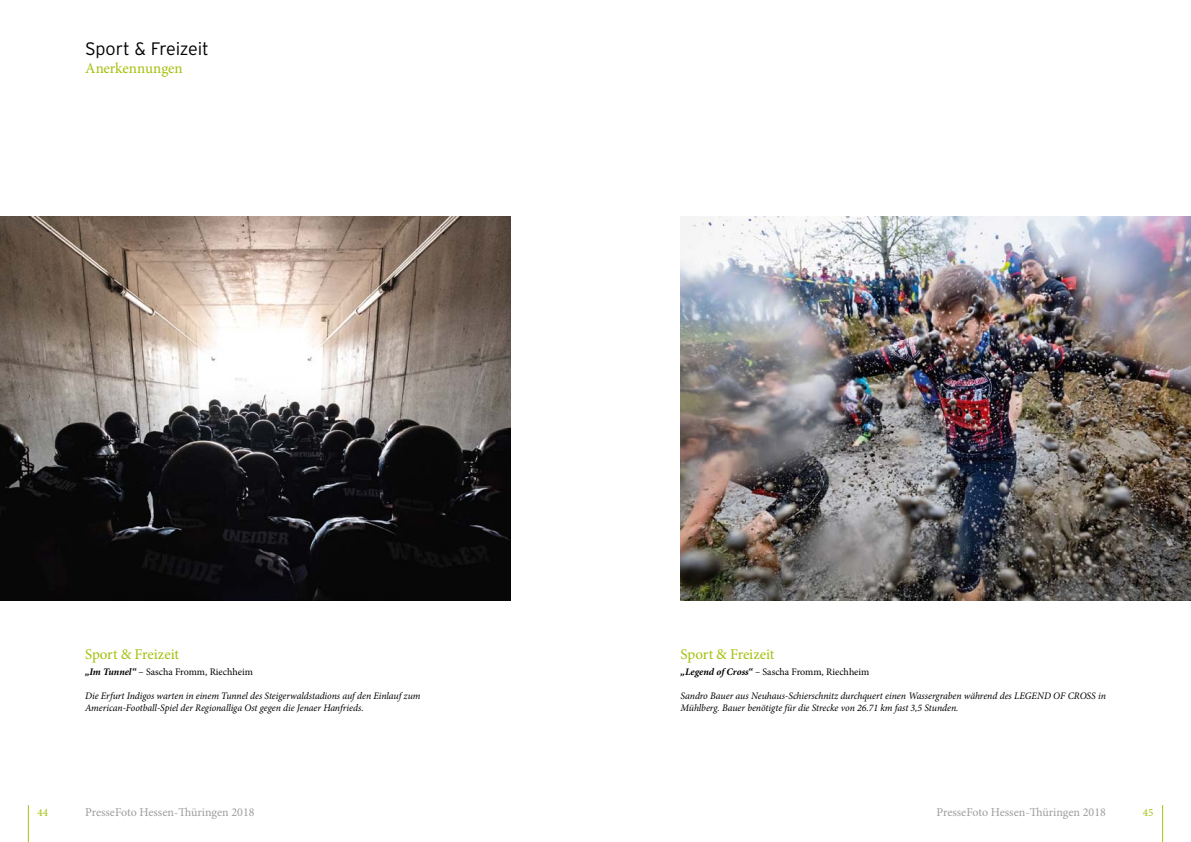
<style>
.page{position:relative;width:1191px;height:842px;background:#fff}
.page>*{position:absolute;margin:0;border:0;box-sizing:border-box;transform-origin:0 0}
.t1{font:300 18px "Interstate";letter-spacing:-.01em;color:#000}
.t2{font:15px "Minion Pro";letter-spacing:-.01em;color:#a6bf0b}
.t3{font:12px "Minion Pro";color:#9c9d9d}
.t4{font:11px "Minion Pro";color:#a6bf0b}
.t5{font:italic 10px/12px "Minion Pro";letter-spacing:-.005em;color:#000}
.t6{font:10px "Minion Pro";color:#000}
.s1{font-weight:700;font-style:italic}
</style>
<div class="page">
<hr style="left:28px;top:805px;width:1px;height:37px;background:#a6bf0b">
<hr style="left:1162px;top:805px;width:1px;height:37px;background:#a6bf0b">
<img style="left:680px;top:216px;width:511px;height:384px">
<img style="left:0;top:216px;width:510px;height:384px">
<h1 class="t1" style="left:85px;top:39px;width:125px">Sport &amp; Freizeit</h1>
<h2 class="t2" style="left:85px;top:58px;width:99px">Anerkennungen</h2>
<h2 class="t2" style="left:85px;top:644px;width:95px">Sport &amp; Freizeit</h2>
<p class="t6" style="left:85px;top:665px;width:169px"><span class="s1">„Im Tunnel“</span> – Sascha Fromm, Riechheim</p>
<p class="t5" style="left:85px;top:690px;width:337px">Die Erfurt Indigos warten in einem Tunnel des Steigerwaldstadions auf den Einlauf zum<br>American-Football-Spiel der Regionalliga Ost gegen die Jenaer Hanfrieds.</p>
<h2 class="t2" style="left:680px;top:644px;width:95px">Sport &amp; Freizeit</h2>
<p class="t6" style="left:680px;top:665px;width:190px"><span class="s1">„Legend of Cross“</span> – Sascha Fromm, Riechheim</p>
<p class="t5" style="left:680px;top:690px;width:427px">Sandro Bauer aus Neuhaus-Schierschnitz durchquert einen Wassergraben während des LEGEND OF CROSS in<br>Mühlberg. Bauer benötigte für die Strecke von 26.71 km fast 3,5 Stunden.</p>
<p class="t4" style="left:38px;top:805px;width:12px">44</p>
<p class="t3" style="left:85px;top:804px;width:171px">PresseFoto Hessen-Thüringen 2018</p>
<p class="t3" style="left:936px;top:804px;width:171px">PresseFoto Hessen-Thüringen 2018</p>
<p class="t4" style="left:1142px;top:805px;width:12px">45</p>
</div>
